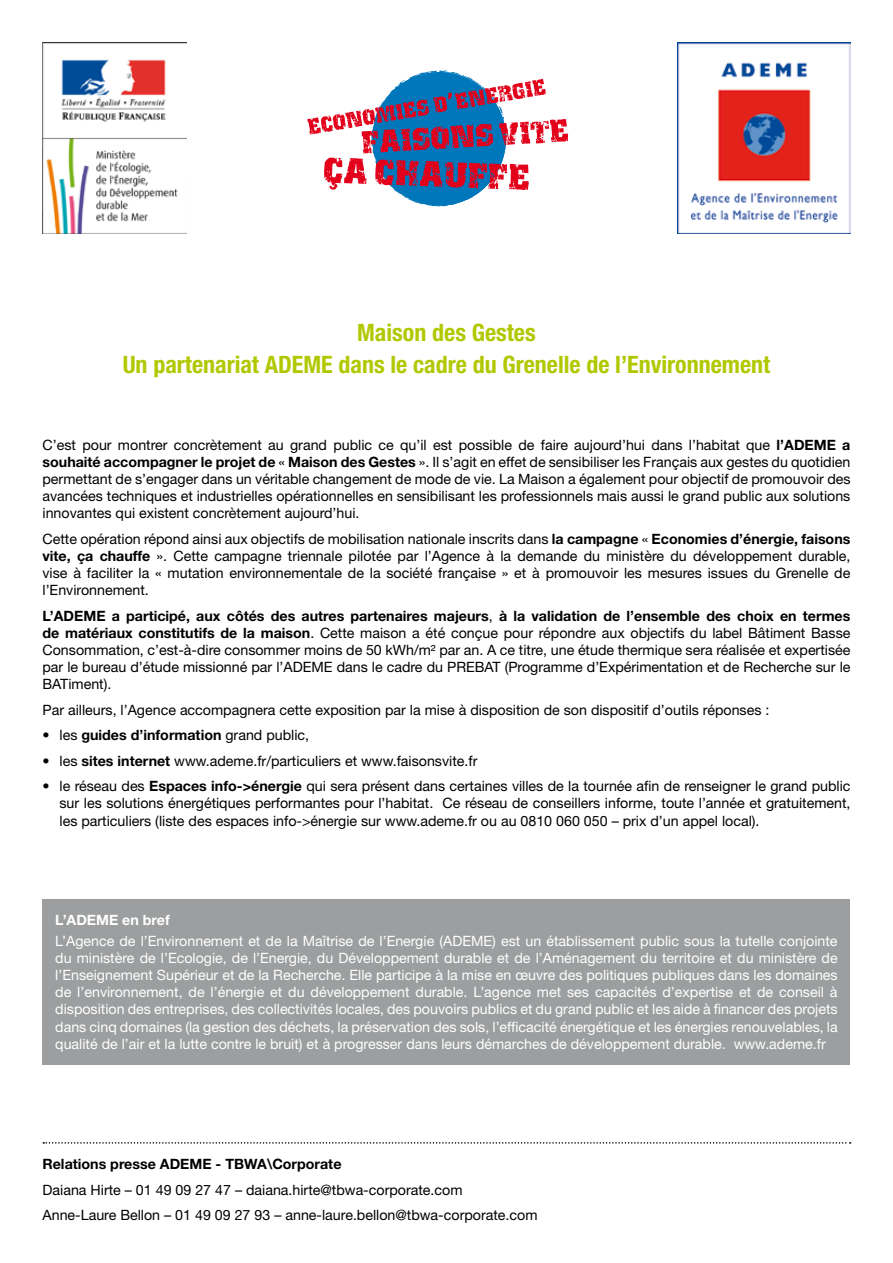
<style>
.page{position:relative;width:893px;height:1263px;background:#fff}
.page>*{position:absolute;margin:0;border:0;box-sizing:border-box;transform-origin:0 0}
.t1{font:700 condensed 24px/31.5px "Helvetica Neue LT Std";color:#b1c800;text-align:center}
.t2{font:14.25px/17.1px "Helvetica Neue LT Std";color:#000;text-align:justify}
.t3{font:14.25px/17.1px "Helvetica Neue LT Std";color:#fff;text-align:justify}
.t4{font:700 14.25px "Helvetica Neue LT Std";color:#000}
.t5{font:700 14.25px "Helvetica Neue LT Std";color:#fff}
.s1{font-weight:700}
.s2{font-weight:400}
</style>
<div class="page">
<img style="left:678px;top:43px;width:172px;height:191px">
<img style="left:43px;top:43px;width:144px;height:191px">
<svg style="left:307px;top:70px;width:261px;height:136px"></svg>
<div style="left:43px;top:899px;width:807px;height:165px;background:#9c9e9f"></div>
<svg style="left:43px;top:1142px;width:808px;height:2px"></svg>
<h1 class="t1" style="left:123px;top:317px;width:649px">Maison des Gestes<br>Un partenariat ADEME dans le cadre du Grenelle de l’Environnement</h1>
<p class="t2" style="left:43px;top:436px;width:809px">C’est pour montrer concrètement au grand public ce qu’il est possible de faire aujourd’hui dans l’habitat que <span class="s1">l’ADEME a souhaité accompagner le projet de</span> « <span class="s1">Maison des Gestes</span> ». Il s’agit en effet de sensibiliser les Français aux gestes du quotidien permettant de s’engager dans un véritable changement de mode de vie. La Maison a également pour objectif de promouvoir des avancées techniques et industrielles opérationnelles en sensibilisant les professionnels mais aussi le grand public aux solutions innovantes qui existent concrètement aujourd’hui.</p>
<p class="t2" style="left:43px;top:530px;width:809px">Cette opération répond ainsi aux objectifs de mobilisation nationale inscrits dans <span class="s1">la campagne</span> « <span class="s1">Economies d’énergie, faisons vite, ça chauffe</span> ». Cette campagne triennale pilotée par l’Agence à la demande du ministère du développement durable, vise à faciliter la « mutation environnementale de la société française » et à promouvoir les mesures issues du Grenelle de l’Environnement.</p>
<p class="t2" style="left:43px;top:607px;width:809px"><span class="s1">L’ADEME a participé, aux côtés des autres partenaires majeurs</span>, <span class="s1">à la validation de l’ensemble des choix en termes de matériaux constitutifs de la maison</span>. Cette maison a été conçue pour répondre aux objectifs du label Bâtiment Basse Consommation, c’est-à-dire consommer moins de 50 kWh/m² par an. A ce titre, une étude thermique sera réalisée et expertisée par le bureau d’étude missionné par l’ADEME dans le cadre du PREBAT (Programme d’Expérimentation et de Recherche sur le BATiment).</p>
<p class="t2" style="left:43px;top:701px;width:728px">Par ailleurs, l’Agence accompagnera cette exposition par la mise à disposition de son dispositif d’outils réponses :</p>
<p class="t4" style="left:43px;top:726px;width:268px"><span class="s2">• les</span> guides d’information <span class="s2">grand public,</span></p>
<p class="t2" style="left:43px;top:752px;width:436px">• les <span class="s1">sites internet</span> www.ademe.fr/particuliers et www.faisonsvite.fr</p>
<p class="t2" style="left:60px;top:777px;width:792px;text-indent:-17px">• le réseau des <span class="s1">Espaces info-&gt;énergie</span> qui sera présent dans certaines villes de la tournée afin de renseigner le grand public sur les solutions énergétiques performantes pour l’habitat. Ce réseau de conseillers informe, toute l’année et gratuitement, les particuliers (liste des espaces info-&gt;énergie sur www.ademe.fr ou au 0810 060 050 – prix d’un appel local).</p>
<p class="t5" style="left:55px;top:911px;width:116px">L’ADEME en bref</p>
<p class="t3" style="left:55px;top:932px;width:784px">L’Agence de l’Environnement et de la Maîtrise de l’Energie (ADEME) est un établissement public sous la tutelle conjointe du ministère de l’Ecologie, de l’Energie, du Développement durable et de l’Aménagement du territoire et du ministère de l’Enseignement Supérieur et de la Recherche. Elle participe à la mise en œuvre des politiques publiques dans les domaines de l’environnement, de l’énergie et du développement durable. L’agence met ses capacités d’expertise et de conseil à disposition des entreprises, des collectivités locales, des pouvoirs publics et du grand public et les aide à financer des projets dans cinq domaines (la gestion des déchets, la préservation des sols, l’efficacité énergétique et les énergies renouvelables, la qualité de l’air et la lutte contre le bruit) et à progresser dans leurs démarches de développement durable. www.ademe.fr</p>
<p class="t4" style="left:43px;top:1155px;width:300px">Relations presse ADEME - TBWA\Corporate</p>
<p class="t2" style="left:43px;top:1177px;width:496px;line-height:25.7px">Daiana Hirte – 01 49 09 27 47 – daiana.hirte@tbwa-corporate.com<br>Anne-Laure Bellon – 01 49 09 27 93 – anne-laure.bellon@tbwa-corporate.com</p>
</div>
